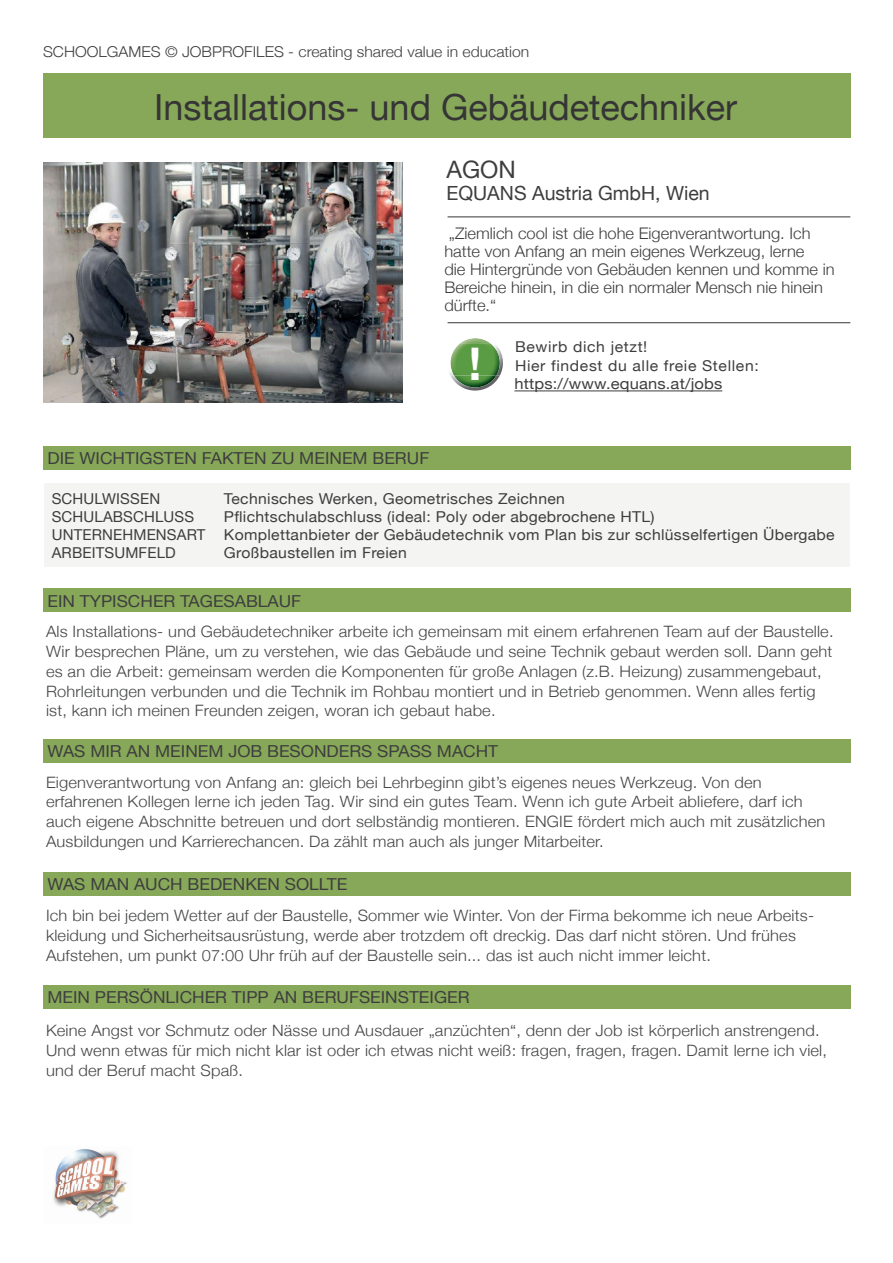
<style>
.page{position:relative;width:893px;height:1263px;background:#fff}
.page>*{position:absolute;margin:0;border:0;box-sizing:border-box;transform-origin:0 0}
.t1{font:700 45px "Helvetica Neue";color:#fff}
.t2{font:36px "Helvetica Neue";color:#363536}
.t3{font:24px "Helvetica Neue";color:#3e3e3f}
.t4{font:19.5px "Helvetica Neue";color:#3e3e3f}
.t5{font:16.5px "Helvetica Neue";color:#3e3e3f;scale:1.05 1}
.t6{font:300 16.05px/18px "Helvetica Neue";color:#3e3e3f}
.t7{font:300 15.6px/19.8px "Helvetica Neue";letter-spacing:.01em;color:#464748;scale:1.05 1}
.t8{font:15.15px "Helvetica Neue";letter-spacing:.01em;color:#3e3e3f;scale:1.09 1}
.t9{font:15px/18px "Helvetica Neue";letter-spacing:.02em;color:#3e3e3f;scale:1.05 1}
.t10{font:300 15px "Helvetica Neue";color:#3e3e3f;scale:1.05 1}
.t11{font:15px/18px "Helvetica Neue";letter-spacing:.02em;color:#3e3e3f}
.t12{font:15px/18.9px "Helvetica Neue";letter-spacing:.04em;color:#3e3e3f;scale:1.05 1}
</style>
<div class="page">
<div style="left:44px;top:483px;width:806px;height:83px;background:#f4f4f3"></div>
<div style="left:43px;top:73px;width:807px;height:64px;background:#87a858"></div>
<div style="left:43px;top:446px;width:807px;height:24px;background:#87a858"></div>
<div style="left:43px;top:588px;width:807px;height:23px;background:#87a858"></div>
<div style="left:43px;top:739px;width:807px;height:23px;background:#87a858"></div>
<div style="left:43px;top:872px;width:807px;height:23px;background:#87a858"></div>
<div style="left:43px;top:985px;width:807px;height:24px;background:#87a858"></div>
<img style="left:43px;top:162px;width:359px;height:241px">
<hr style="left:448px;top:216px;width:402px;height:1px;background:#4b4c4d">
<hr style="left:448px;top:322px;width:402px;height:1px;background:#4b4c4d">
<img style="left:451px;top:343px;width:49px;height:48px">
<img style="left:461px;top:338px;width:29px;height:5px">
<img style="left:490px;top:343px;width:13px;height:33px">
<img style="left:449px;top:343px;width:11px;height:33px">
<img style="left:53px;top:1149px;width:74px;height:70px">
<hr style="left:514px;top:390px;width:208px;height:1px;background:#3e3e3f">
<p class="t10" style="left:43px;top:39px;width:465px">SCHOOLGAMES © JOBPROFILES - creating shared value in education</p>
<h2 class="t2" style="left:154px;top:81px;width:584px">Installations- und Gebäudetechniker</h2>
<h3 class="t3" style="left:446px;top:152px;width:71px">AGON</h3>
<p class="t4" style="left:446px;top:179px;width:265px">EQUANS Austria GmbH, Wien</p>
<p class="t6" style="left:444px;top:223px;width:392px">„Ziemlich cool ist die hohe Eigenverantwortung. Ich hatte von Anfang an mein eigenes Werkzeug, lerne<br>die Hintergründe von Gebäuden kennen und komme in Bereiche hinein, in die ein normaler Mensch nie hinein dürfte.“</p>
<p class="t5" style="left:47px;top:447px;width:365px">DIE WICHTIGSTEN FAKTEN ZU MEINEM BERUF</p>
<h1 class="t1" style="left:469px;top:329px;width:14px">!</h1>
<p class="t12" style="left:515px;top:338px;width:234px">Bewirb dich jetzt!<br>Hier findest du alle freie Stellen:</p>
<p class="t8" style="left:514px;top:373px;width:192px">https://www.equans.at/jobs</p>
<p class="t11" style="left:52px;top:490px;width:155px">SCHULWISSEN<br>SCHULABSCHLUSS<br>UNTERNEHMENSART<br>ARBEITSUMFELD</p>
<p class="t9" style="left:224px;top:490px;width:583px">Technisches Werken, Geometrisches Zeichnen<br>Pflichtschulabschluss (ideal: Poly oder abgebrochene HTL)<br>Komplettanbieter der Gebäudetechnik vom Plan bis zur schlüsselfertigen Übergabe Großbaustellen im Freien</p>
<p class="t5" style="left:47px;top:589px;width:243px">EIN TYPISCHER TAGESABLAUF</p>
<p class="t7" style="left:46px;top:621px;width:751px">Als Installations- und Gebäudetechniker arbeite ich gemeinsam mit einem erfahrenen Team auf der Baustelle.<br>Wir besprechen Pläne, um zu verstehen, wie das Gebäude und seine Technik gebaut werden soll. Dann geht es an die Arbeit: gemeinsam werden die Komponenten für große Anlagen (z.B. Heizung) zusammengebaut, Rohrleitungen verbunden und die Technik im Rohbau montiert und in Betrieb genommen. Wenn alles fertig ist, kann ich meinen Freunden zeigen, woran ich gebaut habe.</p>
<p class="t5" style="left:47px;top:739px;width:431px">WAS MIR AN MEINEM JOB BESONDERS SPASS MACHT</p>
<p class="t7" style="left:46px;top:771px;width:744px">Eigenverantwortung von Anfang an: gleich bei Lehrbeginn gibt’s eigenes neues Werkzeug. Von den erfahrenen Kollegen lerne ich jeden Tag. Wir sind ein gutes Team. Wenn ich gute Arbeit abliefere, darf ich auch eigene Abschnitte betreuen und dort selbständig montieren. ENGIE fördert mich auch mit zusätzlichen Ausbildungen und Karrierechancen. Da zählt man auch als junger Mitarbeiter.</p>
<p class="t5" style="left:47px;top:872px;width:287px">WAS MAN AUCH BEDENKEN SOLLTE</p>
<p class="t7" style="left:46px;top:904px;width:733px">Ich bin bei jedem Wetter auf der Baustelle, Sommer wie Winter. Von der Firma bekomme ich neue Arbeits&shy;kleidung und Sicherheitsausrüstung, werde aber trotzdem oft dreckig. Das darf nicht stören. Und frühes<br>Aufstehen, um punkt 07:00 Uhr früh auf der Baustelle sein... das ist auch nicht immer leicht.</p>
<p class="t5" style="left:47px;top:985px;width:404px">MEIN PERSÖNLICHER TIPP AN BERUFSEINSTEIGER</p>
<p class="t7" style="left:46px;top:1020px;width:745px">Keine Angst vor Schmutz oder Nässe und Ausdauer „anzüchten“, denn der Job ist körperlich anstrengend.<br>Und wenn etwas für mich nicht klar ist oder ich etwas nicht weiß: fragen, fragen, fragen. Damit lerne ich viel, und der Beruf macht Spaß.</p>
</div>
